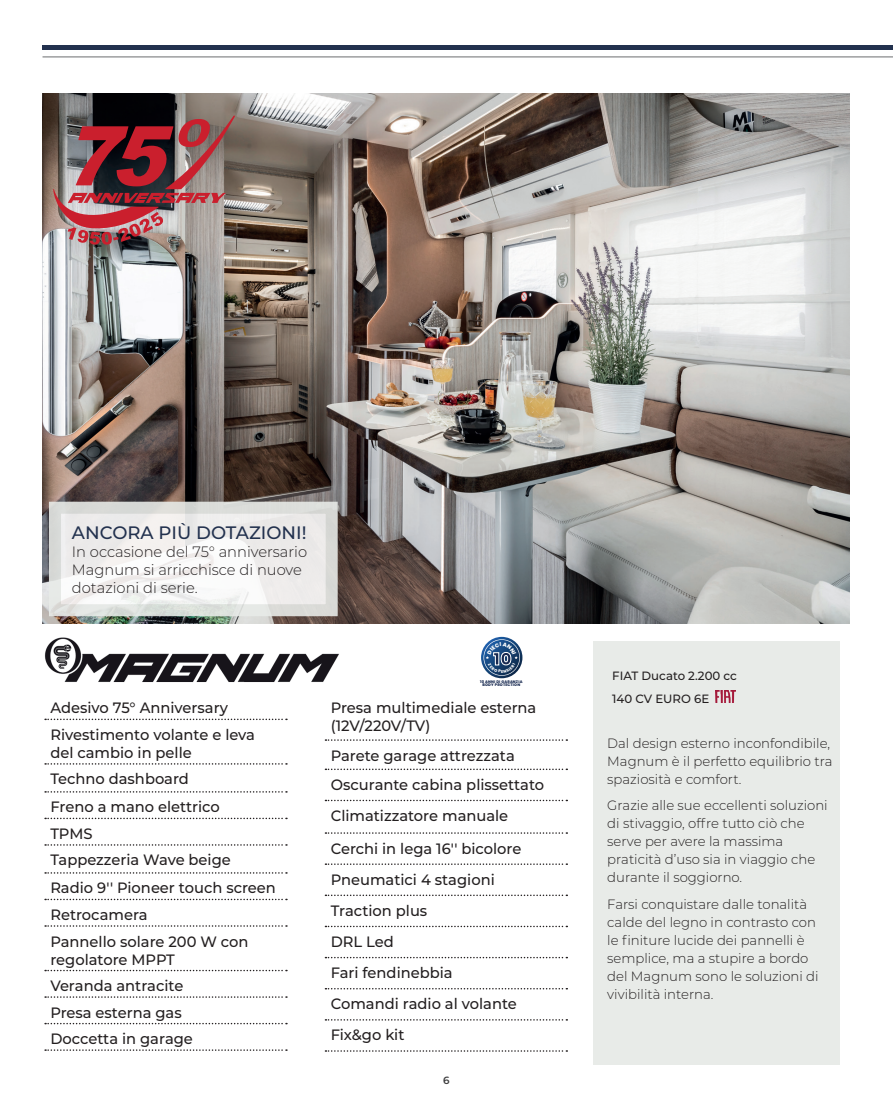
<style>
.page{position:relative;width:893px;height:1106px;background:#fff}
.page>*{position:absolute;margin:0;border:0;box-sizing:border-box;transform-origin:0 0}
.t1{font:500 18px "Montserrat";color:#22314e}
.t2{font:800 16.8px "Poppins";color:#182a52}
.t3{font:500 15px/26.5px "Montserrat";color:#231f20}
.t4{font:300 15px/18px "Montserrat";color:#231f20}
.t5{font:300 13.5px/18px "Montserrat";color:#231f20}
.t6{font:500 12px/23.1px "Montserrat";color:#231f20}
.t7{font:600 10.5px "Montserrat";color:#3e3e3f}
.t8{font:800 3.75px/3.4px "Poppins";letter-spacing:.04em;color:#182a51;text-align:center}
</style>
<div class="page">
<img style="left:43px;top:94px;width:807px;height:529px">
<div style="left:593px;top:641px;width:246px;height:423px;background:#e8ebe8"></div>
<img style="left:45px;top:637px;width:294px;height:45px">
<hr style="left:43px;top:57px;width:850px;height:1px;background:#6c6d70">
<hr style="left:43px;top:46px;width:850px;height:4px;background:#22314e">
<img style="left:53px;top:115px;width:182px;height:130px">
<div style="left:55px;top:507px;width:277px;height:103px;background:linear-gradient(to right,#f4f3f2,#efeeed)"></div>
<div style="left:49px;top:501px;width:289px;height:115px;border:12px solid #e8ebe8"></div>
<svg style="left:45px;top:718px;width:242px;height:2px"></svg>
<svg style="left:45px;top:763px;width:242px;height:1px"></svg>
<svg style="left:45px;top:791px;width:242px;height:1px"></svg>
<svg style="left:45px;top:817px;width:242px;height:2px"></svg>
<svg style="left:45px;top:844px;width:242px;height:1px"></svg>
<svg style="left:45px;top:872px;width:242px;height:1px"></svg>
<svg style="left:45px;top:898px;width:242px;height:2px"></svg>
<svg style="left:45px;top:925px;width:242px;height:1px"></svg>
<svg style="left:45px;top:969px;width:242px;height:2px"></svg>
<svg style="left:45px;top:996px;width:242px;height:1px"></svg>
<svg style="left:45px;top:1022px;width:242px;height:2px"></svg>
<svg style="left:45px;top:1049px;width:242px;height:1px"></svg>
<svg style="left:325px;top:988px;width:242px;height:1px"></svg>
<svg style="left:325px;top:1019px;width:242px;height:1px"></svg>
<svg style="left:325px;top:1050px;width:242px;height:1px"></svg>
<svg style="left:325px;top:956px;width:242px;height:2px"></svg>
<svg style="left:325px;top:925px;width:242px;height:2px"></svg>
<svg style="left:325px;top:894px;width:242px;height:2px"></svg>
<svg style="left:325px;top:863px;width:242px;height:2px"></svg>
<svg style="left:325px;top:832px;width:242px;height:1px"></svg>
<svg style="left:325px;top:799px;width:242px;height:2px"></svg>
<svg style="left:325px;top:768px;width:242px;height:2px"></svg>
<svg style="left:325px;top:739px;width:242px;height:2px"></svg>
<svg style="left:481px;top:637px;width:41px;height:41px"></svg>
<img style="left:716px;top:691px;width:19px;height:12px">
<svg style="left:483px;top:639px;width:37px;height:37px"></svg>
<p class="t1" style="left:72px;top:520px;width:236px">ANCORA PIÙ DOTAZIONI!</p>
<p class="t4" style="left:72px;top:542px;width:237px">In occasione del 75° anniversario<br>Magnum si arricchisce di nuove dotazioni di serie.</p>
<p class="t3" style="left:50px;top:694px;width:206px">Adesivo 75° Anniversary<br>Rivestimento volante e leva</p>
<p class="t3" style="left:50px;top:738px;width:143px">del cambio in pelle<br>Techno dashboard</p>
<p class="t3" style="left:50px;top:793px;width:182px">Freno a mano elettrico<br>TPMS<br>Tappezzeria Wave beige</p>
<p class="t3" style="left:50px;top:874px;width:227px">Radio 9'' Pioneer touch screen<br>Retrocamera<br>Pannello solare 200 W con</p>
<p class="t3" style="left:50px;top:945px;width:144px">regolatore MPPT<br>Veranda antracite<br>Presa esterna gas<br>Doccetta in garage</p>
<p class="t2" style="left:493px;top:649px;width:20px">10</p>
<p class="t8" style="left:480px;top:680px;width:44px">10 ANNI DI GARANZIA<br>BODY PROTECTION</p>
<p class="t6" style="left:612px;top:664px;width:126px">FIAT Ducato 2.200 cc<br>140 CV EURO 6E</p>
<p class="t3" style="left:331px;top:698px;width:207px;line-height:18px">Presa multimediale esterna (12V/220V/TV)</p>
<p class="t3" style="left:331px;top:740px;width:215px;line-height:29.2px">Parete garage attrezzata<br>Oscurante cabina plissettato</p>
<p class="t3" style="left:331px;top:798px;width:192px;line-height:32.5px">Climatizzatore manuale<br>Cerchi in lega 16'' bicolore</p>
<p class="t3" style="left:331px;top:863px;width:188px;line-height:31.2px">Pneumatici 4 stagioni<br>Traction plus<br>DRL Led<br>Fari fendinebbia<br>Comandi radio al volante<br>Fix&amp;go kit</p>
<p class="t5" style="left:607px;top:733px;width:227px">Dal design esterno inconfondibile,<br>Magnum è il perfetto equilibrio tra spaziosità e comfort.</p>
<p class="t5" style="left:607px;top:796px;width:222px">Grazie alle sue eccellenti soluzioni di stivaggio, offre tutto ciò che serve per avere la massima praticità d’uso sia in viaggio che durante il soggiorno.</p>
<p class="t5" style="left:607px;top:894px;width:213px">Farsi conquistare dalle tonalità calde del legno in contrasto con le finiture lucide dei pannelli è semplice, ma a stupire a bordo del Magnum sono le soluzioni di vivibilità interna.</p>
<p class="t7" style="left:443px;top:1073px;width:8px">6</p>
</div>
